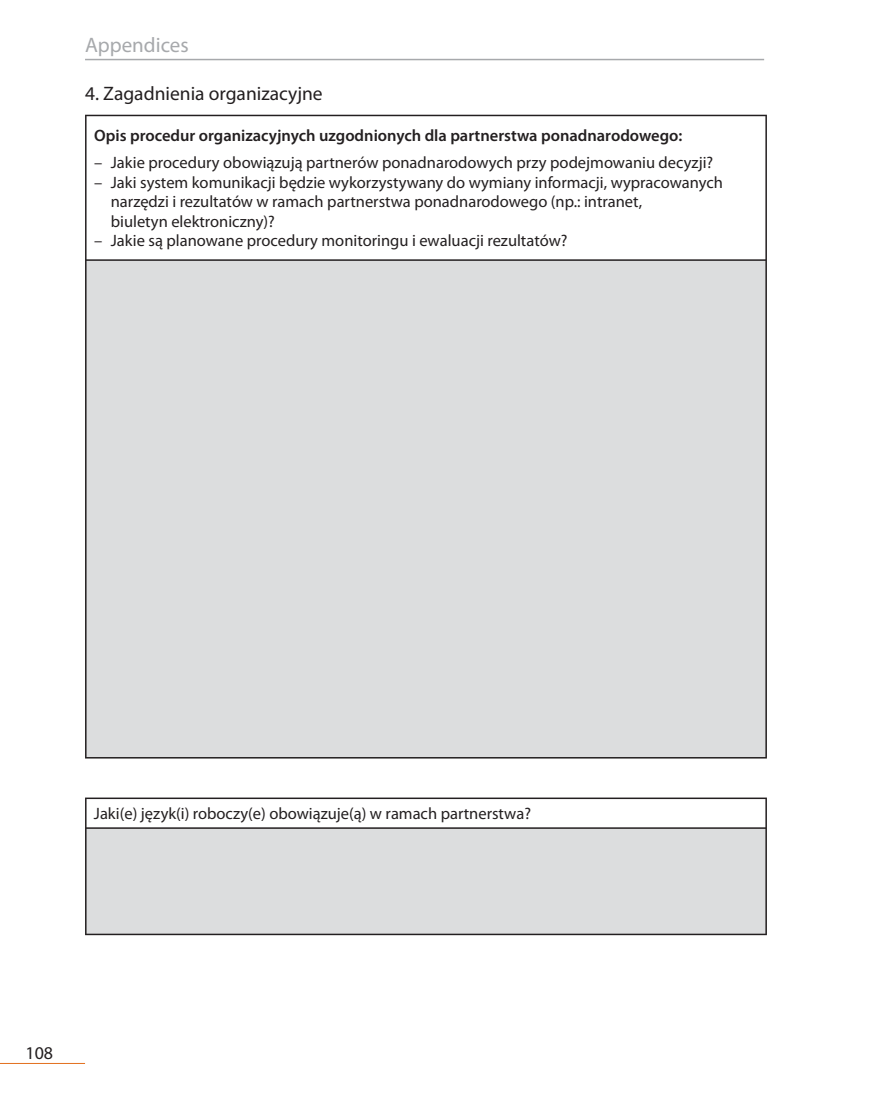
<style>
.page{position:relative;width:893px;height:1106px;background:#fff}
.page>*{position:absolute;margin:0;border:0;box-sizing:border-box;transform-origin:0 0}
.t1{font:21px "Myriad Pro";color:#a7a9ac}
.t2{font:19.5px "Myriad Pro";color:#231f20}
.t3{font:18px "Myriad Pro";color:#231f20}
.t4{font:16.5px/19.5px "Myriad Pro";color:#231f20}
.t5{font:600 16.5px "Myriad Pro";color:#231f20}
</style>
<div class="page">
<hr style="left:0;top:1063px;width:85px;height:1px;background:#e36f1e">
<hr style="left:85px;top:59px;width:679px;height:1px;background:#a7a9ac">
<div style="left:86px;top:260px;width:680px;height:497px;background:#dcddde"></div>
<hr style="left:85px;top:115px;width:682px;height:1px;background:#231f20">
<hr style="left:85px;top:116px;width:2px;height:143px;background:#231f20">
<hr style="left:765px;top:116px;width:2px;height:143px;background:#231f20">
<hr style="left:85px;top:259px;width:682px;height:2px;background:#231f20">
<hr style="left:85px;top:261px;width:2px;height:496px;background:#231f20">
<hr style="left:765px;top:261px;width:2px;height:496px;background:#231f20">
<hr style="left:85px;top:757px;width:682px;height:1px;background:#231f20">
<div style="left:86px;top:828px;width:680px;height:106px;background:#dcddde"></div>
<hr style="left:85px;top:797px;width:682px;height:2px;background:#231f20">
<hr style="left:85px;top:799px;width:2px;height:28px;background:#231f20">
<hr style="left:765px;top:799px;width:2px;height:28px;background:#231f20">
<hr style="left:85px;top:827px;width:682px;height:1px;background:#231f20">
<hr style="left:85px;top:828px;width:2px;height:105px;background:#231f20">
<hr style="left:765px;top:828px;width:2px;height:105px;background:#231f20">
<hr style="left:85px;top:933px;width:682px;height:2px;background:#231f20">
<p class="t1" style="left:85px;top:38px;width:105px">Appendices</p>
<p class="t2" style="left:85px;top:86px;width:239px">4. Zagadnienia organizacyjne</p>
<p class="t5" style="left:94px;top:130px;width:590px">Opis procedur organizacyjnych uzgodnionych dla partnerstwa ponadnarodowego:</p>
<p class="t4" style="left:94px;top:155px;width:620px">– Jakie procedury obowiązują partnerów ponadnarodowych przy podejmowaniu decyzji?</p>
<p class="t4" style="left:111px;top:174px;width:614px;text-indent:-16px">– Jaki system komunikacji będzie wykorzystywany do wymiany informacji, wypracowanych narzędzi i rezultatów w ramach partnerstwa ponadnarodowego (np.: intranet,<br>biuletyn elektroniczny)?</p>
<p class="t4" style="left:94px;top:233px;width:475px">– Jakie są planowane procedury monitoringu i ewaluacji rezultatów?</p>
<p class="t4" style="left:94px;top:805px;width:439px">Jaki(e) język(i) roboczy(e) obowiązuje(ą) w ramach partnerstwa?</p>
<p class="t3" style="left:26px;top:1045px;width:29px">108</p>
</div>
